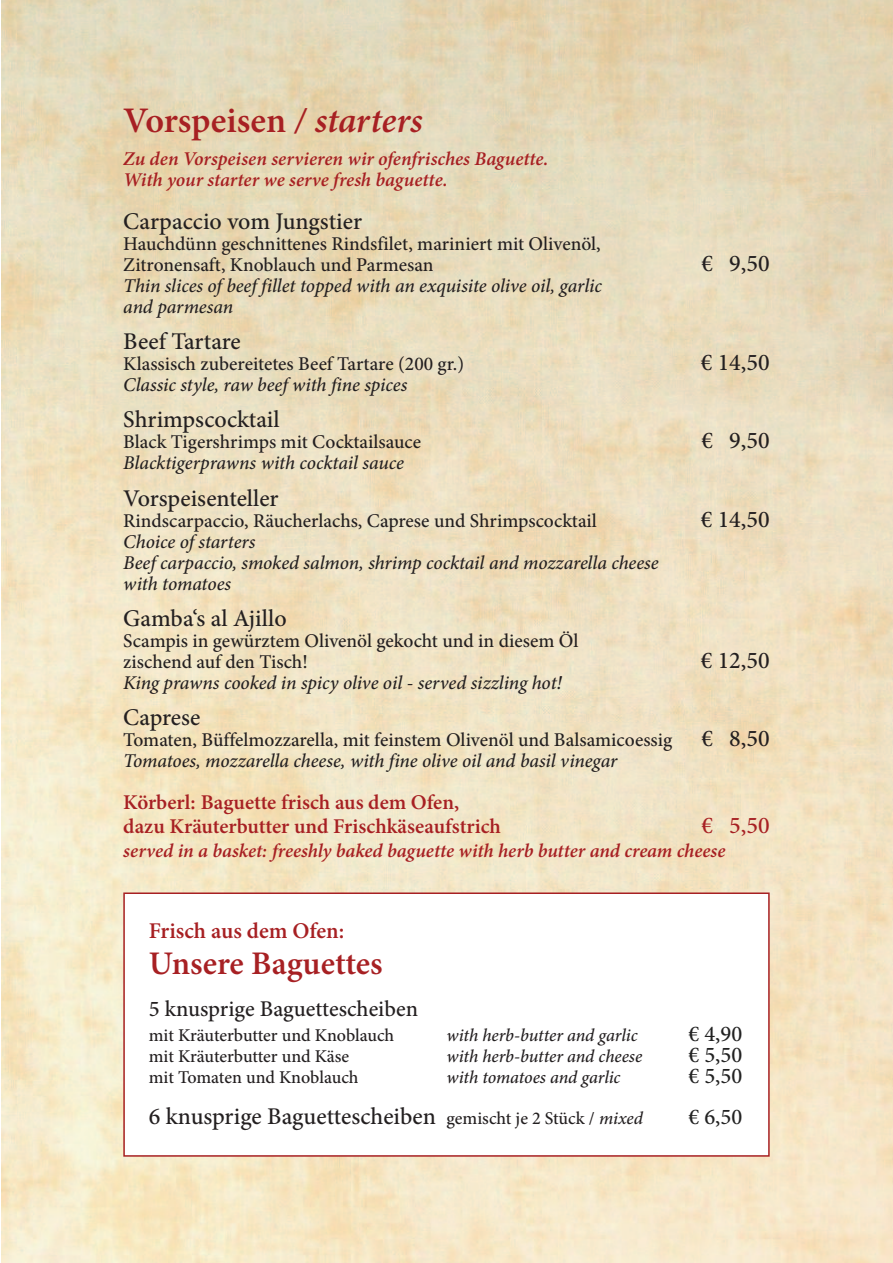
<style>
.page{position:relative;width:893px;height:1263px;background:#fff}
.page>*{position:absolute;margin:0;border:0;box-sizing:border-box;transform-origin:0 0}
.t1{font:600 36px "Minion Pro";letter-spacing:-.005em;color:#a72023}
.t2{font:600 33px "Minion Pro";letter-spacing:-.005em;color:#a72023}
.t3{font:500 24px "Minion Pro";color:#231f20}
.t4{font:500 24px "Minion Pro";color:#a72023}
.t5{font:500 22.5px "Minion Pro";color:#231f20}
.t6{font:500 22.5px "Minion Pro";color:#222}
.t7{font:600 22.5px "Minion Pro";color:#a72023}
.t8{font:600 21px/24px "Minion Pro";color:#a72023}
.t9{font:500 19.5px/21px "Minion Pro";color:#231f20}
.t10{font:italic 500 19.5px/21px "Minion Pro";letter-spacing:-.005em;color:#231f20}
.t11{font:italic 600 19.5px/21px "Minion Pro";color:#a72023}
.t12{font:500 18px "Minion Pro";letter-spacing:-.005em;color:#231f20}
.t13{font:italic 500 18px "Minion Pro";letter-spacing:-.005em;color:#231f20}
.s1{font-style:italic}
.s2{font-size:24px}
.s3{font-size:18px}
.s4{font-style:italic;font-size:18px}
</style>
<div class="page">
<div style="left:123px;top:892px;width:647px;height:265px;border:2px solid #a72023"></div>
<h1 class="t1" style="left:123px;top:107px;width:301px">Vorspeisen <span class="s1">/ starters</span></h1>
<p class="t11" style="left:123px;top:150px;width:427px">Zu den Vorspeisen servieren wir ofenfrisches Baguette.<br>With your starter we serve fresh baguette.</p>
<p class="t3" style="left:123px;top:212px;width:240px">Carpaccio vom Jungstier</p>
<p class="t9" style="left:123px;top:234px;width:479px">Hauchdünn geschnittenes Rindsfilet, mariniert mit Olivenöl,<br>Zitronensaft, Knoblauch und Parmesan</p>
<p class="t3" style="left:701px;top:254px;width:70px">€ 9,50</p>
<p class="t10" style="left:123px;top:276px;width:480px">Thin slices of beef fillet topped with an exquisite olive oil, garlic and parmesan</p>
<p class="t3" style="left:123px;top:332px;width:119px">Beef Tartare</p>
<p class="t9" style="left:123px;top:354px;width:342px">Klassisch zubereitetes Beef Tartare (200 gr.)</p>
<p class="t3" style="left:701px;top:353px;width:70px">€ 14,50</p>
<p class="t10" style="left:123px;top:375px;width:285px">Classic style, raw beef with fine spices</p>
<p class="t3" style="left:123px;top:410px;width:158px">Shrimpscocktail</p>
<p class="t9" style="left:123px;top:432px;width:299px">Black Tigershrimps mit Cocktailsauce</p>
<p class="t3" style="left:701px;top:431px;width:70px">€ 9,50</p>
<p class="t10" style="left:123px;top:453px;width:282px">Blacktigerprawns with cocktail sauce</p>
<p class="t3" style="left:123px;top:489px;width:157px">Vorspeisenteller</p>
<p class="t9" style="left:123px;top:512px;width:475px">Rindscarpaccio, Räucherlachs, Caprese und Shrimpscocktail</p>
<p class="t3" style="left:701px;top:510px;width:70px">€ 14,50</p>
<p class="t10" style="left:123px;top:533px;width:537px">Choice of starters<br>Beef carpaccio, smoked salmon, shrimp cocktail and mozzarella cheese with tomatoes</p>
<p class="t3" style="left:123px;top:609px;width:165px">Gamba‘s al Ajillo</p>
<p class="t9" style="left:123px;top:632px;width:457px">Scampis in gewürztem Olivenöl gekocht und in diesem Öl zischend auf den Tisch!</p>
<p class="t3" style="left:701px;top:651px;width:70px">€ 12,50</p>
<p class="t10" style="left:123px;top:674px;width:440px">King prawns cooked in spicy olive oil - served sizzling hot!</p>
<p class="t3" style="left:123px;top:708px;width:79px">Caprese</p>
<p class="t9" style="left:123px;top:731px;width:648px">Tomaten, Büffelmozzarella, mit feinstem Olivenöl und Balsamicoessig <span class="s2">€ 8,50<br></span><span class="s1">Tomatoes, mozzarella cheese, with fine olive oil and basil vinegar</span></p>
<p class="t8" style="left:123px;top:792px;width:379px">Körberl: Baguette frisch aus dem Ofen, dazu Kräuterbutter und Frischkäseaufstrich</p>
<p class="t4" style="left:701px;top:816px;width:70px">€ 5,50</p>
<p class="t11" style="left:123px;top:842px;width:604px">served in a basket: freeshly baked baguette with herb butter and cream cheese</p>
<p class="t7" style="left:149px;top:922px;width:197px">Frisch aus dem Ofen:</p>
<h2 class="t2" style="left:149px;top:951px;width:235px">Unsere Baguettes</h2>
<p class="t5" style="left:149px;top:1000px;width:271px">5 knusprige Baguettescheiben</p>
<p class="t12" style="left:149px;top:1029px;width:247px">mit Kräuterbutter und Knoblauch</p>
<p class="t13" style="left:446px;top:1029px;width:193px">with herb-butter and garlic</p>
<p class="t6" style="left:688px;top:1025px;width:55px">€ 4,90</p>
<p class="t12" style="left:149px;top:1050px;width:202px">mit Kräuterbutter und Käse</p>
<p class="t13" style="left:446px;top:1050px;width:197px">with herb-butter and cheese</p>
<p class="t6" style="left:688px;top:1046px;width:55px">€ 5,50</p>
<p class="t12" style="left:149px;top:1071px;width:211px">mit Tomaten und Knoblauch</p>
<p class="t13" style="left:446px;top:1071px;width:176px">with tomatoes and garlic</p>
<p class="t6" style="left:688px;top:1067px;width:55px">€ 5,50</p>
<p class="t3" style="left:149px;top:1107px;width:496px">6 knusprige Baguettescheiben <span class="s3">gemischt je 2 Stück /</span> <span class="s4">mixed</span></p>
<p class="t6" style="left:688px;top:1108px;width:55px">€ 6,50</p>
</div>
